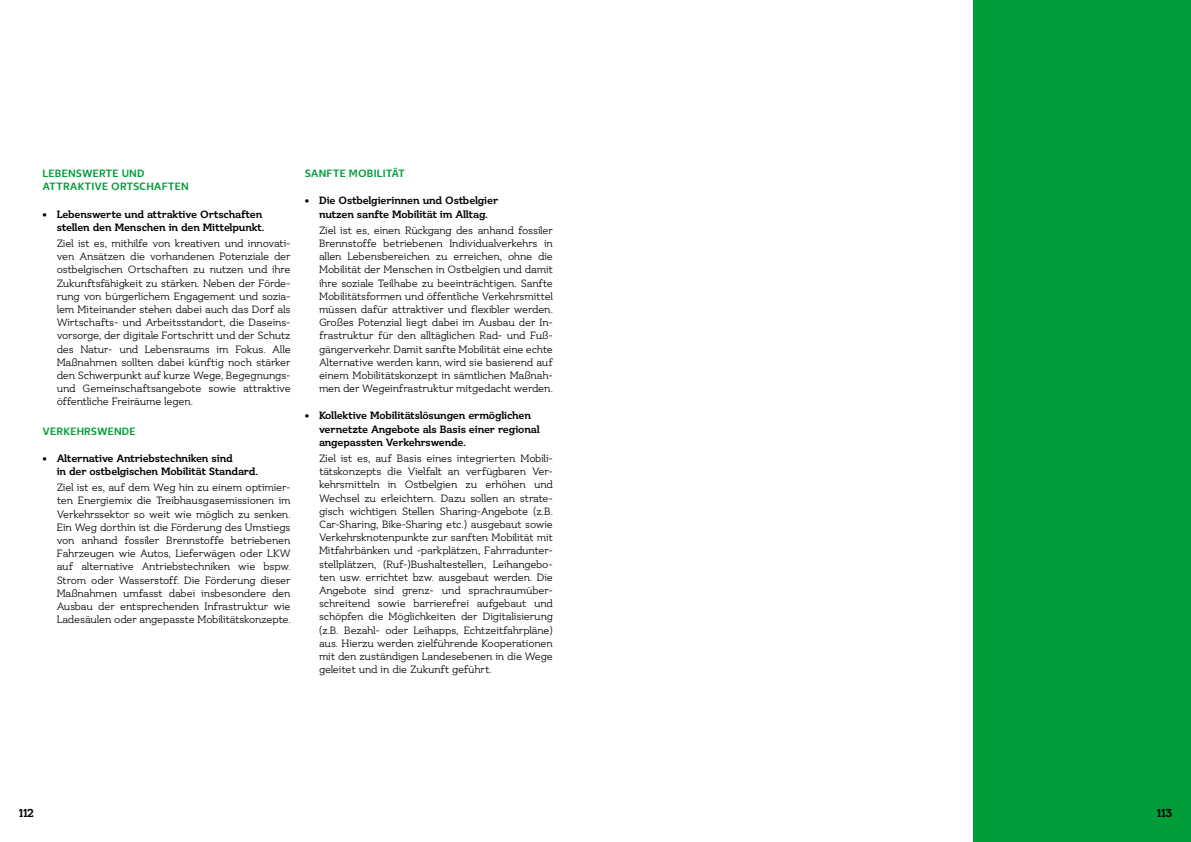
<style>
.page{position:relative;width:1191px;height:842px;background:#fff}
.page>*{position:absolute;margin:0;border:0;box-sizing:border-box;transform-origin:0 0}
.t1{font:700 12px "Ostbe Serif";color:#000}
.t2{font:11px/13.2px "Ostbe Serif";letter-spacing:-.02em;color:#000;text-align:justify}
.t3{font:700 11px/13.2px "Ostbe Serif";letter-spacing:-.015em;color:#000}
.t4{font:700 11px/13.2px "Ostbe Sans";letter-spacing:.01em;color:#009d3a}
</style>
<div class="page">
<div style="left:973px;top:0;width:218px;height:842px;background:#009d3a"></div>
<p class="t4" style="left:43px;top:167px;width:148px">LEBENSWERTE UND<br>ATTRAKTIVE ORTSCHAFTEN</p>
<p class="t3" style="left:43px;top:208px;width:223px;text-align:right">• Lebenswerte und attraktive Ortschaften stellen den Menschen in den Mittelpunkt.</p>
<p class="t2" style="left:57px;top:237px;width:235px">Ziel ist es, mithilfe von kreativen und innovati&shy;ven Ansätzen die vorhandenen Potenziale der ostbelgischen Ortschaften zu nutzen und ihre Zukunftsfähigkeit zu stärken. Neben der Förde&shy;rung von bürgerlichem Engagement und sozia&shy;lem Miteinander stehen dabei auch das Dorf als Wirtschafts- und Arbeitsstandort, die Daseins&shy;vorsorge, der digitale Fortschritt und der Schutz des Natur- und Lebensraums im Fokus. Alle Maßnahmen sollten dabei künftig noch stärker den Schwerpunkt auf kurze Wege, Begegnungs&shy;und Gemeinschaftsangebote sowie attraktive öffentliche Freiräume legen.</p>
<p class="t4" style="left:43px;top:425px;width:95px">VERKEHRSWENDE</p>
<p class="t3" style="left:57px;top:452px;width:203px;text-indent:-14px">• Alternative Antriebstechniken sind<br>in der ostbelgischen Mobilität Standard.</p>
<p class="t2" style="left:57px;top:481px;width:235px">Ziel ist es, auf dem Weg hin zu einem optimier&shy;ten Energiemix die Treibhausgasemissionen im Verkehrssektor so weit wie möglich zu senken.<br>Ein Weg dorthin ist die Förderung des Umstiegs von anhand fossiler Brennstoffe betriebenen Fahrzeugen wie Autos, Lieferwägen oder LKW auf alternative Antriebstechniken wie bspw.<br>Strom oder Wasserstoff. Die Förderung dieser Maßnahmen umfasst dabei insbesondere den Ausbau der entsprechenden Infrastruktur wie Ladesäulen oder angepasste Mobilitätskonzepte.</p>
<p class="t4" style="left:305px;top:167px;width:102px">SANFTE MOBILITÄT</p>
<p class="t3" style="left:305px;top:195px;width:195px;text-align:center">• Die Ostbelgierinnen und Ostbelgier nutzen sanfte Mobilität im Alltag.</p>
<p class="t2" style="left:319px;top:224px;width:235px">Ziel ist es, einen Rückgang des anhand fossiler Brennstoffe betriebenen Individualverkehrs in allen Lebensbereichen zu erreichen, ohne die Mobilität der Menschen in Ostbelgien und damit ihre soziale Teilhabe zu beeinträchtigen. Sanfte Mobilitätsformen und öffentliche Verkehrsmittel müssen dafür attraktiver und flexibler werden.<br>Großes Potenzial liegt dabei im Ausbau der In&shy;frastruktur für den alltäglichen Rad- und Fuß&shy;gängerverkehr. Damit sanfte Mobilität eine echte Alternative werden kann, wird sie basierend auf einem Mobilitätskonzept in sämtlichen Maßnah&shy;men der Wegeinfrastruktur mitgedacht werden.</p>
<p class="t3" style="left:319px;top:410px;width:222px;text-indent:-14px">• Kollektive Mobilitätslösungen ermöglichen vernetzte Angebote als Basis einer regional angepassten Verkehrswende.</p>
<p class="t2" style="left:319px;top:452px;width:235px">Ziel ist es, auf Basis eines integrierten Mobili&shy;tätskonzepts die Vielfalt an verfügbaren Ver&shy;kehrsmitteln in Ostbelgien zu erhöhen und Wechsel zu erleichtern. Dazu sollen an strate&shy;gisch wichtigen Stellen Sharing-Angebote (z.B.<br>Car-Sharing, Bike-Sharing etc.) ausgebaut sowie Verkehrsknotenpunkte zur sanften Mobilität mit Mitfahrbänken und -parkplätzen, Fahrradunter&shy;stellplätzen, (Ruf-)Bushaltestellen, Leihangebo&shy;ten usw. errichtet bzw. ausgebaut werden. Die Angebote sind grenz- und sprachraumüber&shy;schreitend sowie barrierefrei aufgebaut und schöpfen die Möglichkeiten der Digitalisierung (z.B. Bezahl- oder Leihapps, Echtzeitfahrpläne) aus. Hierzu werden zielführende Kooperationen mit den zuständigen Landesebenen in die Wege geleitet und in die Zukunft geführt.</p>
<p class="t1" style="left:19px;top:806px;width:17px">112</p>
<p class="t1" style="left:1157px;top:806px;width:17px">113</p>
</div>
